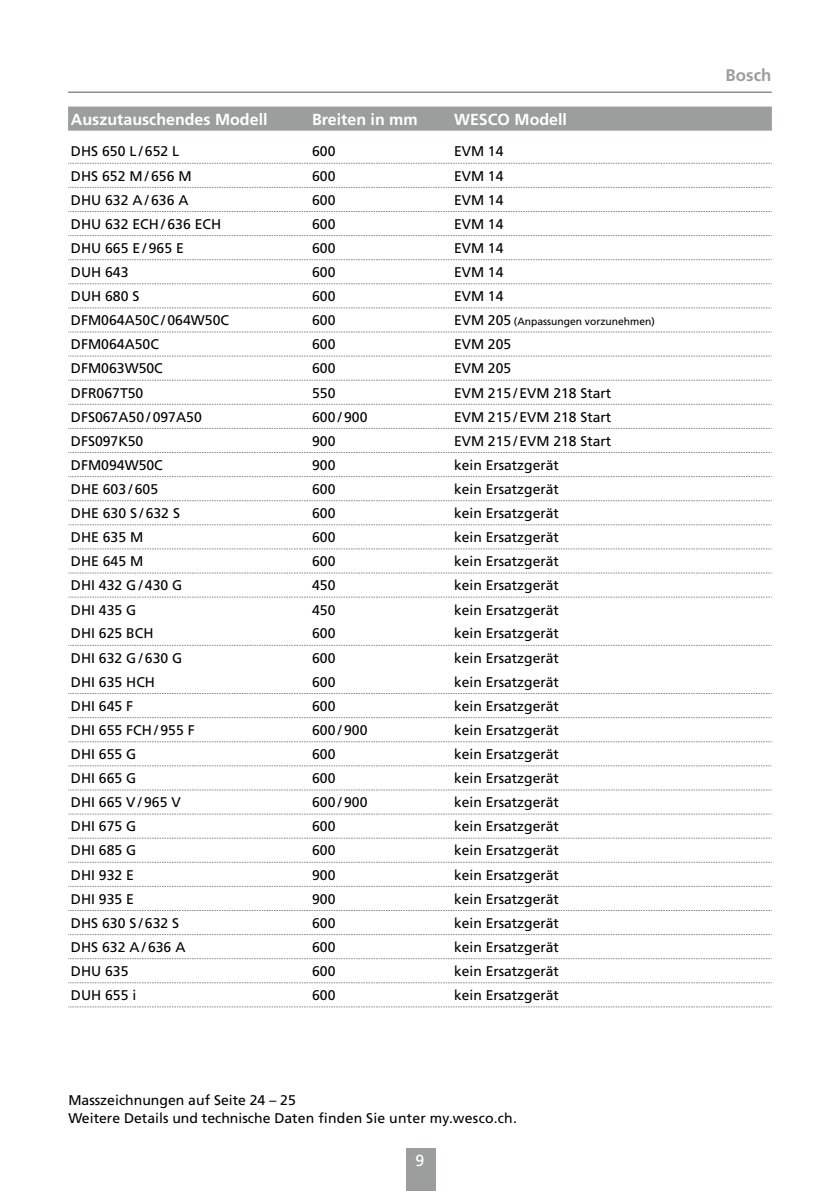
<style>
.page{position:relative;width:840px;height:1191px;background:#fff}
.page>*{position:absolute;margin:0;border:0;box-sizing:border-box;transform-origin:0 0}
.t1{font:700 16.8px "Frutiger LT Pro";color:#9c9d9d}
.t2{font:700 16px "Frutiger LT Pro";color:#fff}
.t3{font:16px "Frutiger LT Pro";color:#fff}
.t4{font:14px/18px "Frutiger LT Pro";color:#000}
.t5{font:10.4px "Frutiger LT Pro";color:#000}
.s1{font-size:14px}
</style>
<div class="page">
<div style="left:406px;top:1148px;width:29px;height:43px;background:#9c9d9d"></div>
<hr style="left:68px;top:92px;width:703px;height:1px;background:#878786">
<div style="left:68px;top:107px;width:703px;height:24px;background:#9c9d9d"></div>
<svg style="left:68px;top:1006px;width:702px;height:1px"></svg>
<svg style="left:68px;top:524px;width:702px;height:1px"></svg>
<svg style="left:68px;top:572px;width:702px;height:1px"></svg>
<svg style="left:68px;top:163px;width:702px;height:1px"></svg>
<svg style="left:68px;top:187px;width:702px;height:1px"></svg>
<svg style="left:68px;top:211px;width:702px;height:1px"></svg>
<svg style="left:68px;top:235px;width:702px;height:1px"></svg>
<svg style="left:68px;top:259px;width:702px;height:1px"></svg>
<svg style="left:68px;top:283px;width:702px;height:1px"></svg>
<svg style="left:68px;top:307px;width:702px;height:1px"></svg>
<svg style="left:68px;top:332px;width:702px;height:1px"></svg>
<svg style="left:68px;top:356px;width:702px;height:1px"></svg>
<svg style="left:68px;top:380px;width:702px;height:1px"></svg>
<svg style="left:68px;top:404px;width:702px;height:1px"></svg>
<svg style="left:68px;top:428px;width:702px;height:1px"></svg>
<svg style="left:68px;top:452px;width:702px;height:1px"></svg>
<svg style="left:68px;top:476px;width:702px;height:1px"></svg>
<svg style="left:68px;top:500px;width:702px;height:1px"></svg>
<svg style="left:68px;top:548px;width:702px;height:1px"></svg>
<svg style="left:68px;top:597px;width:702px;height:1px"></svg>
<svg style="left:68px;top:645px;width:702px;height:1px"></svg>
<svg style="left:68px;top:693px;width:702px;height:1px"></svg>
<svg style="left:68px;top:717px;width:702px;height:1px"></svg>
<svg style="left:68px;top:741px;width:702px;height:1px"></svg>
<svg style="left:68px;top:765px;width:702px;height:1px"></svg>
<svg style="left:68px;top:789px;width:702px;height:1px"></svg>
<svg style="left:68px;top:813px;width:702px;height:1px"></svg>
<svg style="left:68px;top:838px;width:702px;height:1px"></svg>
<svg style="left:68px;top:862px;width:702px;height:1px"></svg>
<svg style="left:68px;top:886px;width:702px;height:1px"></svg>
<svg style="left:68px;top:910px;width:702px;height:1px"></svg>
<svg style="left:68px;top:934px;width:702px;height:1px"></svg>
<svg style="left:68px;top:958px;width:702px;height:1px"></svg>
<svg style="left:68px;top:982px;width:702px;height:1px"></svg>
<p class="t2" style="left:71px;top:110px;width:198px">Auszutauschendes Modell</p>
<p class="t2" style="left:312px;top:110px;width:107px">Breiten in mm</p>
<p class="t2" style="left:454px;top:110px;width:114px">WESCO Modell</p>
<p class="t4" style="left:71px;top:143px;width:110px">DHS 650 L / 652 L</p>
<p class="t4" style="left:312px;top:143px;width:25px">600</p>
<p class="t4" style="left:454px;top:143px;width:51px">EVM 14</p>
<p class="t4" style="left:71px;top:167px;width:122px">DHS 652 M / 656 M</p>
<p class="t4" style="left:312px;top:167px;width:25px">600</p>
<p class="t4" style="left:454px;top:167px;width:51px">EVM 14</p>
<p class="t4" style="left:71px;top:191px;width:119px">DHU 632 A / 636 A</p>
<p class="t4" style="left:312px;top:191px;width:25px">600</p>
<p class="t4" style="left:454px;top:191px;width:51px">EVM 14</p>
<p class="t4" style="left:71px;top:215px;width:152px">DHU 632 ECH / 636 ECH</p>
<p class="t4" style="left:312px;top:215px;width:25px">600</p>
<p class="t4" style="left:454px;top:215px;width:51px">EVM 14</p>
<p class="t4" style="left:71px;top:239px;width:114px">DHU 665 E / 965 E</p>
<p class="t4" style="left:312px;top:239px;width:25px">600</p>
<p class="t4" style="left:454px;top:239px;width:51px">EVM 14</p>
<p class="t4" style="left:71px;top:263px;width:59px">DUH 643</p>
<p class="t4" style="left:312px;top:263px;width:25px">600</p>
<p class="t4" style="left:454px;top:263px;width:51px">EVM 14</p>
<p class="t4" style="left:71px;top:287px;width:70px">DUH 680 S</p>
<p class="t4" style="left:312px;top:287px;width:25px">600</p>
<p class="t4" style="left:454px;top:287px;width:51px">EVM 14</p>
<p class="t4" style="left:71px;top:311px;width:159px">DFM064A50C / 064W50C</p>
<p class="t4" style="left:312px;top:311px;width:25px">600</p>
<p class="t5" style="left:454px;top:315px;width:202px"><span class="s1">EVM 205</span> (Anpassungen vorzunehmen)</p>
<p class="t4" style="left:71px;top:335px;width:89px">DFM064A50C</p>
<p class="t4" style="left:312px;top:335px;width:25px">600</p>
<p class="t4" style="left:454px;top:335px;width:59px">EVM 205</p>
<p class="t4" style="left:71px;top:359px;width:93px">DFM063W50C</p>
<p class="t4" style="left:312px;top:359px;width:25px">600</p>
<p class="t4" style="left:454px;top:359px;width:59px">EVM 205</p>
<p class="t4" style="left:71px;top:384px;width:74px">DFR067T50</p>
<p class="t4" style="left:312px;top:384px;width:25px">550</p>
<p class="t4" style="left:454px;top:384px;width:159px">EVM 215 / EVM 218 Start</p>
<p class="t4" style="left:71px;top:408px;width:132px">DFS067A50 / 097A50</p>
<p class="t4" style="left:312px;top:408px;width:57px">600 / 900</p>
<p class="t4" style="left:454px;top:408px;width:159px">EVM 215 / EVM 218 Start</p>
<p class="t4" style="left:71px;top:432px;width:74px">DFS097K50</p>
<p class="t4" style="left:312px;top:432px;width:25px">900</p>
<p class="t4" style="left:454px;top:432px;width:159px">EVM 215 / EVM 218 Start</p>
<p class="t4" style="left:71px;top:456px;width:93px">DFM094W50C</p>
<p class="t4" style="left:312px;top:456px;width:25px">900</p>
<p class="t4" style="left:454px;top:456px;width:106px">kein Ersatzgerät</p>
<p class="t4" style="left:71px;top:480px;width:89px">DHE 603 / 605</p>
<p class="t4" style="left:312px;top:480px;width:25px">600</p>
<p class="t4" style="left:454px;top:480px;width:106px">kein Ersatzgerät</p>
<p class="t4" style="left:71px;top:504px;width:110px">DHE 630 S / 632 S</p>
<p class="t4" style="left:312px;top:504px;width:25px">600</p>
<p class="t4" style="left:454px;top:504px;width:106px">kein Ersatzgerät</p>
<p class="t4" style="left:71px;top:528px;width:74px">DHE 635 M</p>
<p class="t4" style="left:312px;top:528px;width:25px">600</p>
<p class="t4" style="left:454px;top:528px;width:106px">kein Ersatzgerät</p>
<p class="t4" style="left:71px;top:552px;width:74px">DHE 645 M</p>
<p class="t4" style="left:312px;top:552px;width:25px">600</p>
<p class="t4" style="left:454px;top:552px;width:106px">kein Ersatzgerät</p>
<p class="t4" style="left:71px;top:576px;width:113px">DHI 432 G / 430 G</p>
<p class="t4" style="left:312px;top:576px;width:25px">450</p>
<p class="t4" style="left:454px;top:576px;width:106px">kein Ersatzgerät</p>
<p class="t4" style="left:71px;top:601px;width:67px">DHI 435 G</p>
<p class="t4" style="left:312px;top:601px;width:25px">450</p>
<p class="t4" style="left:454px;top:601px;width:106px">kein Ersatzgerät</p>
<p class="t4" style="left:71px;top:624px;width:84px">DHI 625 BCH</p>
<p class="t4" style="left:312px;top:624px;width:25px">600</p>
<p class="t4" style="left:454px;top:624px;width:106px">kein Ersatzgerät</p>
<p class="t4" style="left:71px;top:649px;width:113px">DHI 632 G / 630 G</p>
<p class="t4" style="left:312px;top:649px;width:25px">600</p>
<p class="t4" style="left:454px;top:649px;width:106px">kein Ersatzgerät</p>
<p class="t4" style="left:71px;top:673px;width:86px">DHI 635 HCH</p>
<p class="t4" style="left:312px;top:673px;width:25px">600</p>
<p class="t4" style="left:454px;top:673px;width:106px">kein Ersatzgerät</p>
<p class="t4" style="left:71px;top:697px;width:64px">DHI 645 F</p>
<p class="t4" style="left:312px;top:697px;width:25px">600</p>
<p class="t4" style="left:454px;top:697px;width:106px">kein Ersatzgerät</p>
<p class="t4" style="left:71px;top:721px;width:125px">DHI 655 FCH / 955 F</p>
<p class="t4" style="left:312px;top:721px;width:57px">600 / 900</p>
<p class="t4" style="left:454px;top:721px;width:106px">kein Ersatzgerät</p>
<p class="t4" style="left:71px;top:745px;width:67px">DHI 655 G</p>
<p class="t4" style="left:312px;top:745px;width:25px">600</p>
<p class="t4" style="left:454px;top:745px;width:106px">kein Ersatzgerät</p>
<p class="t4" style="left:71px;top:769px;width:67px">DHI 665 G</p>
<p class="t4" style="left:312px;top:769px;width:25px">600</p>
<p class="t4" style="left:454px;top:769px;width:106px">kein Ersatzgerät</p>
<p class="t4" style="left:71px;top:793px;width:111px">DHI 665 V / 965 V</p>
<p class="t4" style="left:312px;top:793px;width:57px">600 / 900</p>
<p class="t4" style="left:454px;top:793px;width:106px">kein Ersatzgerät</p>
<p class="t4" style="left:71px;top:817px;width:67px">DHI 675 G</p>
<p class="t4" style="left:312px;top:817px;width:25px">600</p>
<p class="t4" style="left:454px;top:817px;width:106px">kein Ersatzgerät</p>
<p class="t4" style="left:71px;top:841px;width:67px">DHI 685 G</p>
<p class="t4" style="left:312px;top:841px;width:25px">600</p>
<p class="t4" style="left:454px;top:841px;width:106px">kein Ersatzgerät</p>
<p class="t4" style="left:71px;top:865px;width:65px">DHI 932 E</p>
<p class="t4" style="left:312px;top:865px;width:25px">900</p>
<p class="t4" style="left:454px;top:865px;width:106px">kein Ersatzgerät</p>
<p class="t4" style="left:71px;top:890px;width:65px">DHI 935 E</p>
<p class="t4" style="left:312px;top:890px;width:25px">900</p>
<p class="t4" style="left:454px;top:890px;width:106px">kein Ersatzgerät</p>
<p class="t4" style="left:71px;top:914px;width:110px">DHS 630 S / 632 S</p>
<p class="t4" style="left:312px;top:914px;width:25px">600</p>
<p class="t4" style="left:454px;top:914px;width:106px">kein Ersatzgerät</p>
<p class="t4" style="left:71px;top:938px;width:116px">DHS 632 A / 636 A</p>
<p class="t4" style="left:312px;top:938px;width:25px">600</p>
<p class="t4" style="left:454px;top:938px;width:106px">kein Ersatzgerät</p>
<p class="t4" style="left:71px;top:962px;width:59px">DHU 635</p>
<p class="t4" style="left:312px;top:962px;width:25px">600</p>
<p class="t4" style="left:454px;top:962px;width:106px">kein Ersatzgerät</p>
<p class="t4" style="left:71px;top:986px;width:67px">DUH 655 i</p>
<p class="t4" style="left:312px;top:986px;width:25px">600</p>
<p class="t4" style="left:454px;top:986px;width:106px">kein Ersatzgerät</p>
<p class="t4" style="left:68px;top:1091px;width:450px">Masszeichnungen auf Seite 24 – 25<br>Weitere Details und technische Daten finden Sie unter my.wesco.ch.</p>
<p class="t3" style="left:415px;top:1151px;width:10px">9</p>
<p class="t1" style="left:725px;top:65px;width:47px">Bosch</p>
</div>
